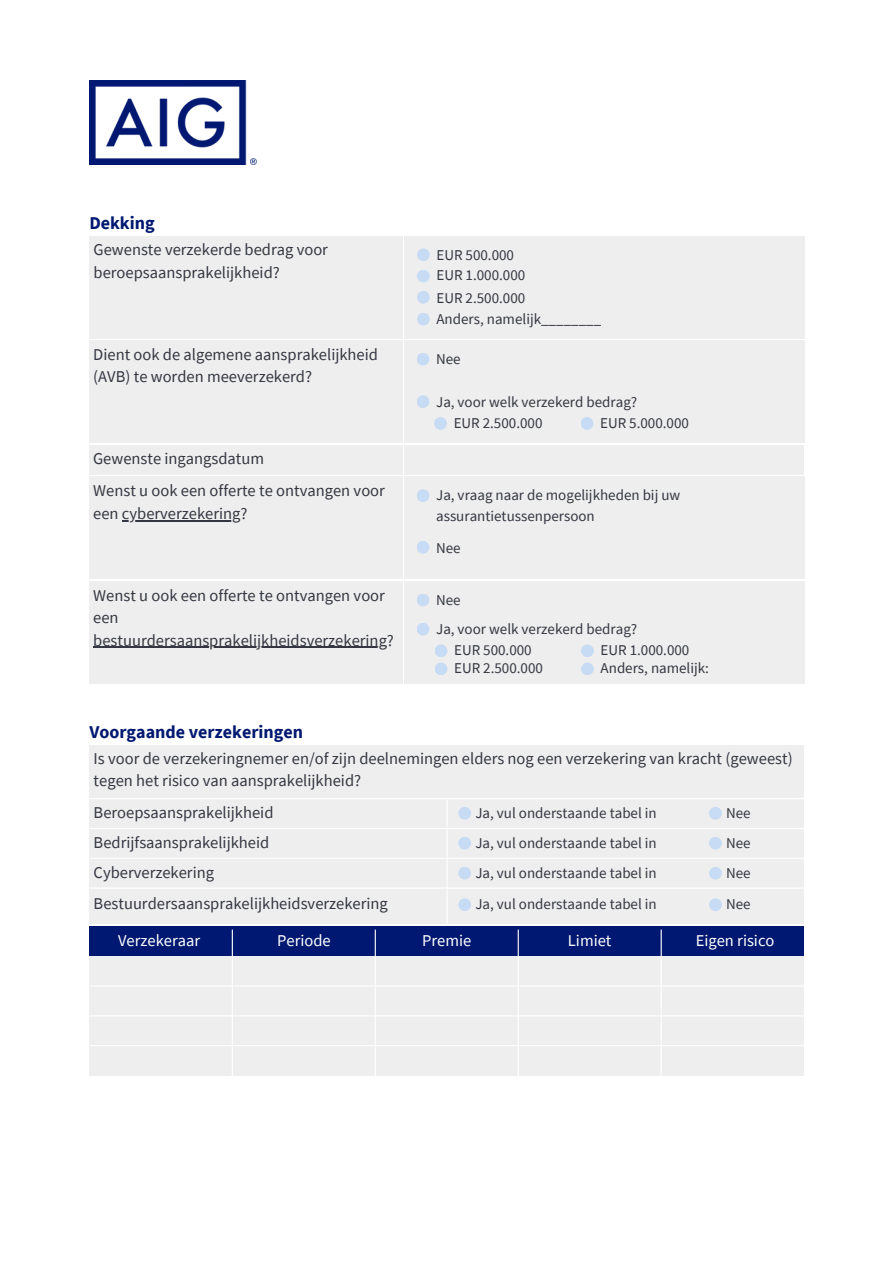
<style>
.page{position:relative;width:893px;height:1264px;background:#fff}
.page>*{position:absolute;margin:0;border:0;box-sizing:border-box;transform-origin:0 0}
.t1{font:700 18px "Source Sans Pro";color:#001871}
.t2{font:16.5px/22.5px "Source Sans Pro";color:#343741}
.t3{font:16.5px "Source Sans Pro";color:#fff}
.t4{font:15px/20.2px "Source Sans Pro";color:#343741}
</style>
<div class="page">
<img style="left:89px;top:80px;width:168px;height:85px">
<div style="left:89px;top:236px;width:314px;height:102px;background:#eee"></div>
<div style="left:404px;top:236px;width:400px;height:102px;background:#eee"></div>
<div style="left:417px;top:248px;width:12px;height:13px;background:#c7dbf4;border-radius:50%"></div>
<div style="left:417px;top:270px;width:12px;height:12px;background:#c7dbf4;border-radius:50%"></div>
<div style="left:417px;top:291px;width:12px;height:13px;background:#c7dbf4;border-radius:50%"></div>
<div style="left:417px;top:313px;width:12px;height:12px;background:#c7dbf4;border-radius:50%"></div>
<div style="left:89px;top:340px;width:314px;height:102px;background:#eee"></div>
<div style="left:404px;top:340px;width:400px;height:102px;background:#eee"></div>
<div style="left:416px;top:353px;width:13px;height:12px;background:#c7dbf4;border-radius:50%"></div>
<div style="left:416px;top:395px;width:13px;height:13px;background:#c7dbf4;border-radius:50%"></div>
<div style="left:434px;top:417px;width:13px;height:13px;background:#c7dbf4;border-radius:50%"></div>
<div style="left:580px;top:417px;width:13px;height:13px;background:#c7dbf4;border-radius:50%"></div>
<div style="left:89px;top:444px;width:314px;height:30px;background:#eee"></div>
<div style="left:404px;top:444px;width:400px;height:30px;background:#eee"></div>
<div style="left:89px;top:477px;width:314px;height:102px;background:#eee"></div>
<div style="left:404px;top:477px;width:400px;height:102px;background:#eee"></div>
<hr style="left:122px;top:520px;width:118px;height:1px;background:#343741">
<div style="left:416px;top:489px;width:13px;height:13px;background:#c7dbf4;border-radius:50%"></div>
<div style="left:416px;top:541px;width:13px;height:12px;background:#c7dbf4;border-radius:50%"></div>
<div style="left:89px;top:581px;width:314px;height:102px;background:#eee"></div>
<div style="left:404px;top:581px;width:400px;height:102px;background:#eee"></div>
<hr style="left:93px;top:647px;width:294px;height:1px;background:#343741">
<div style="left:416px;top:593px;width:13px;height:13px;background:#c7dbf4;border-radius:50%"></div>
<div style="left:416px;top:622px;width:13px;height:13px;background:#c7dbf4;border-radius:50%"></div>
<div style="left:434px;top:644px;width:13px;height:13px;background:#c7dbf4;border-radius:50%"></div>
<div style="left:581px;top:644px;width:13px;height:13px;background:#c7dbf4;border-radius:50%"></div>
<div style="left:434px;top:662px;width:13px;height:13px;background:#c7dbf4;border-radius:50%"></div>
<div style="left:581px;top:662px;width:13px;height:13px;background:#c7dbf4;border-radius:50%"></div>
<div style="left:89px;top:956px;width:715px;height:119px;background:#eee"></div>
<div style="left:89px;top:745px;width:715px;height:178px;background:#eee"></div>
<hr style="left:446px;top:800px;width:1px;height:132px;background:#fff">
<hr style="left:89px;top:857px;width:715px;height:1px;background:#fff">
<hr style="left:89px;top:828px;width:715px;height:1px;background:#fff">
<hr style="left:85px;top:798px;width:721px;height:1px;background:#fff">
<hr style="left:89px;top:887px;width:715px;height:1px;background:#fff">
<div style="left:458px;top:807px;width:13px;height:12px;background:#c7dbf4;border-radius:50%"></div>
<div style="left:709px;top:807px;width:12px;height:12px;background:#c7dbf4;border-radius:50%"></div>
<div style="left:458px;top:836px;width:13px;height:13px;background:#c7dbf4;border-radius:50%"></div>
<div style="left:709px;top:836px;width:12px;height:13px;background:#c7dbf4;border-radius:50%"></div>
<div style="left:458px;top:866px;width:13px;height:13px;background:#c7dbf4;border-radius:50%"></div>
<div style="left:709px;top:866px;width:12px;height:13px;background:#c7dbf4;border-radius:50%"></div>
<div style="left:458px;top:898px;width:13px;height:13px;background:#c7dbf4;border-radius:50%"></div>
<div style="left:709px;top:898px;width:12px;height:13px;background:#c7dbf4;border-radius:50%"></div>
<div style="left:89px;top:926px;width:715px;height:30px;background:#001871"></div>
<hr style="left:232px;top:929px;width:1px;height:153px;background:#fff">
<hr style="left:375px;top:929px;width:1px;height:153px;background:#fff">
<hr style="left:517px;top:929px;width:1px;height:153px;background:#fff">
<hr style="left:660px;top:929px;width:1px;height:153px;background:#fff">
<hr style="left:89px;top:985px;width:721px;height:1px;background:#fff">
<hr style="left:89px;top:1015px;width:721px;height:1px;background:#fff">
<hr style="left:89px;top:1045px;width:721px;height:1px;background:#fff">
<h2 class="t1" style="left:89px;top:211px;width:67px">Dekking</h2>
<h1 class="t2" style="left:94px;top:238px;width:236px">Gewenste verzekerde bedrag voor beroepsaansprakelijkheid?</h1>
<h2 class="t4" style="left:436px;top:244px;width:79px">EUR 500.000</h2>
<h2 class="t4" style="left:436px;top:265px;width:90px">EUR 1.000.000</h2>
<h2 class="t4" style="left:436px;top:287px;width:90px">EUR 2.500.000</h2>
<h2 class="t4" style="left:436px;top:308px;width:166px">Anders, namelijk________</h2>
<h3 class="t2" style="left:93px;top:343px;width:286px">Dient ook de algemene aansprakelijkheid (AVB) te worden meeverzekerd?</h3>
<h3 class="t4" style="left:436px;top:348px;width:26px">Nee</h3>
<h3 class="t4" style="left:436px;top:391px;width:202px">Ja, voor welk verzekerd bedrag?</h3>
<p class="t4" style="left:453px;top:412px;width:90px">EUR 2.500.000</p>
<p class="t4" style="left:600px;top:412px;width:90px">EUR 5.000.000</p>
<p class="t2" style="left:93px;top:447px;width:172px">Gewenste ingangsdatum</p>
<h3 class="t2" style="left:93px;top:479px;width:293px">Wenst u ook een offerte te ontvangen voor een cyberverzekering?</h3>
<p class="t4" style="left:436px;top:485px;width:246px">Ja, vraag naar de mogelijkheden bij uw assurantietussenpersoon</p>
<p class="t4" style="left:436px;top:537px;width:26px">Nee</p>
<p class="t2" style="left:93px;top:583px;width:293px">Wenst u ook een offerte te ontvangen voor een</p>
<p class="t2" style="left:93px;top:628px;width:302px">bestuurdersaansprakelijkheidsverzekering?</p>
<h3 class="t4" style="left:436px;top:589px;width:26px">Nee</h3>
<h3 class="t4" style="left:436px;top:619px;width:202px">Ja, voor welk verzekerd bedrag?</h3>
<h3 class="t4" style="left:454px;top:640px;width:79px">EUR 500.000</h3>
<p class="t4" style="left:600px;top:640px;width:90px">EUR 1.000.000</p>
<h1 class="t4" style="left:454px;top:658px;width:90px">EUR 2.500.000</h1>
<h2 class="t4" style="left:600px;top:658px;width:110px">Anders, namelijk:</h2>
<h2 class="t1" style="left:89px;top:720px;width:215px">Voorgaande verzekeringen</h2>
<p class="t2" style="left:94px;top:746px;width:700px">Is voor de verzekeringnemer en/of zijn deelnemingen elders nog een verzekering van kracht (geweest) tegen het risico van aansprakelijkheid?</p>
<p class="t2" style="left:94px;top:801px;width:181px">Beroepsaansprakelijkheid</p>
<h2 class="t2" style="left:94px;top:830px;width:177px">Bedrijfsaansprakelijkheid</h2>
<p class="t2" style="left:94px;top:860px;width:122px">Cyberverzekering</p>
<p class="t2" style="left:94px;top:892px;width:296px">Bestuurdersaansprakelijkheidsverzekering</p>
<h2 class="t4" style="left:475px;top:802px;width:183px">Ja, vul onderstaande tabel in</h2>
<p class="t4" style="left:726px;top:802px;width:26px">Nee</p>
<p class="t4" style="left:475px;top:832px;width:183px">Ja, vul onderstaande tabel in</p>
<h2 class="t4" style="left:726px;top:832px;width:26px">Nee</h2>
<p class="t4" style="left:475px;top:862px;width:183px">Ja, vul onderstaande tabel in</p>
<p class="t4" style="left:726px;top:862px;width:26px">Nee</p>
<h2 class="t4" style="left:475px;top:893px;width:183px">Ja, vul onderstaande tabel in</h2>
<h2 class="t4" style="left:726px;top:893px;width:26px">Nee</h2>
<h2 class="t3" style="left:118px;top:929px;width:84px">Verzekeraar</h2>
<h2 class="t3" style="left:277px;top:929px;width:55px">Periode</h2>
<h2 class="t3" style="left:422px;top:929px;width:51px">Premie</h2>
<p class="t3" style="left:568px;top:929px;width:45px">Limiet</p>
<p class="t3" style="left:695px;top:929px;width:80px">Eigen risico</p>
</div>
